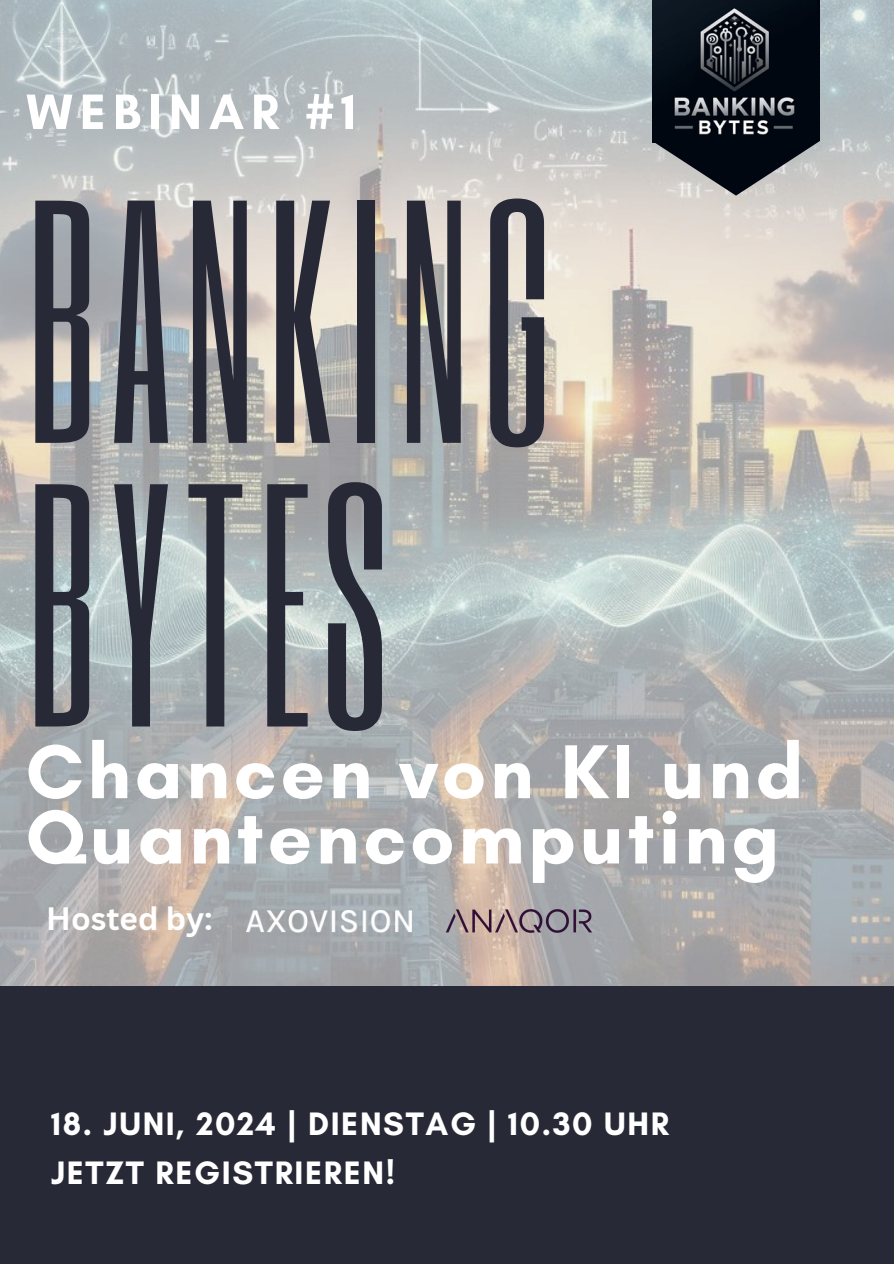
<style>
.page{position:relative;width:894px;height:1264px;background:#fff}
.page>*{position:absolute;margin:0;border:0;box-sizing:border-box;transform-origin:0 0}
.t1{font:286.95px/283.5px "Six Caps";letter-spacing:.04em;color:#272936}
.t2{font:700 77.7px/65.2px "Glacial Indifference";letter-spacing:.05em;color:#fff}
.t3{font:700 50.7px "Glacial Indifference";letter-spacing:.14em;color:#fff}
.t4{font:700 33.15px/49.5px "Glacial Indifference";letter-spacing:.05em;color:#fff}
.t5{font:700 31.5px "Canva Sans";color:#fff}
</style>
<div class="page">
<img style="left:0;top:0;width:893px;height:985px">
<div style="left:0;top:985px;width:893px;height:278px;background:#272936"></div>
<svg style="left:651px;top:114px;width:168px;height:81px;background:#696b6e"></svg>
<img style="left:246px;top:910px;width:148px;height:22px">
<img style="left:394px;top:883px;width:249px;height:75px">
<img style="left:651px;top:0;width:165px;height:143px">
<p class="t3" style="left:26px;top:81px;width:331px">WEBINAR #1</p>
<p class="t1" style="left:26px;top:173px;width:528px">BANKING<br>BYTES</p>
<p class="t2" style="left:26px;top:738px;width:778px">Chancen von KI und<br>Quantencomputing</p>
<p class="t5" style="left:46px;top:895px;width:168px">Hosted by:</p>
<p class="t4" style="left:51px;top:1098px;width:619px">18. JUNI, 2024 | DIENSTAG | 10.30 UHR<br>JETZT REGISTRIEREN!</p>
</div>
